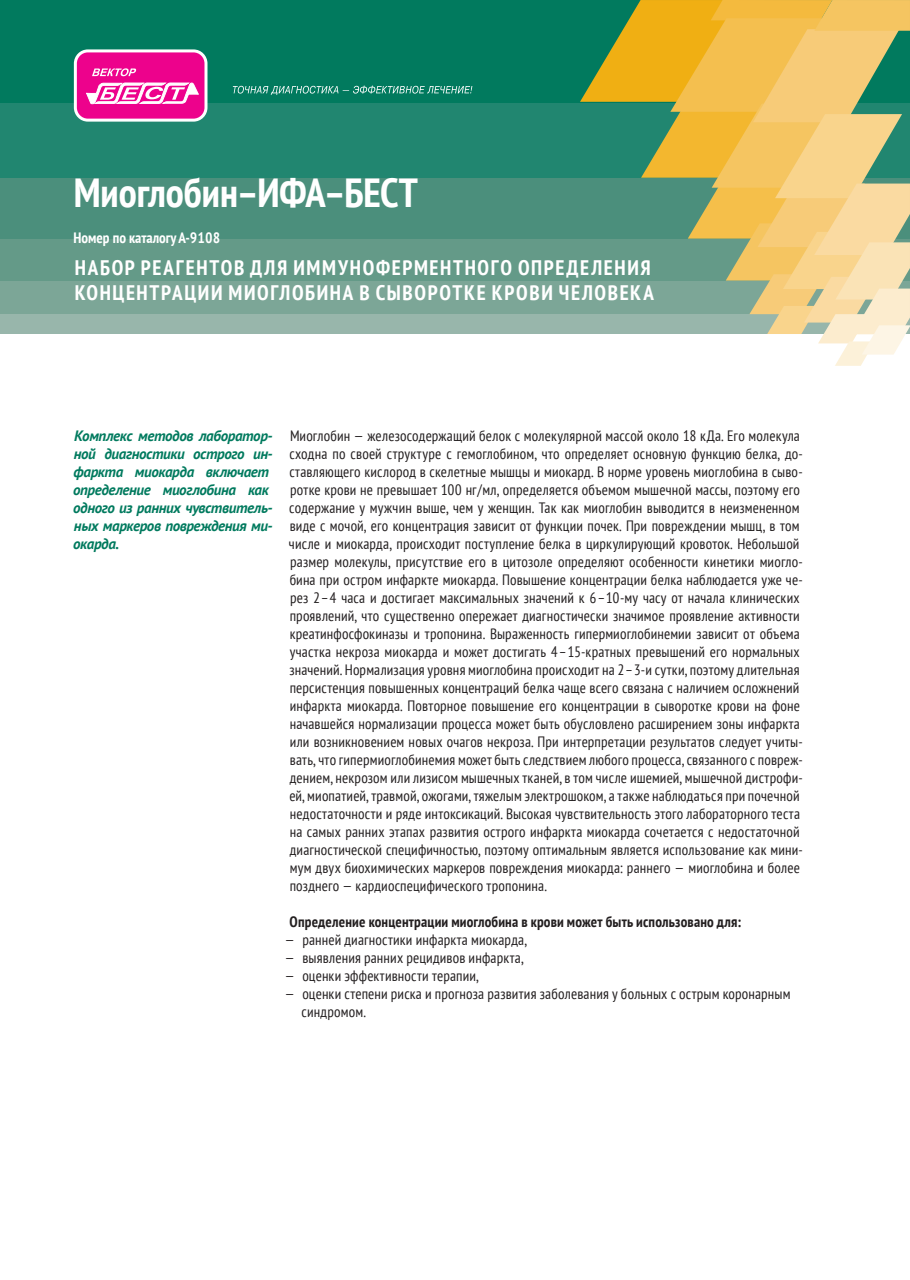
<style>
.page{position:relative;width:910px;height:1280px;background:#fff}
.page>*{position:absolute;margin:0;border:0;box-sizing:border-box;transform-origin:0 0}
.t1{font:700 condensed 40.5px "PT Sans";color:#fff}
.t2{font:700 condensed 21px/25.2px "PT Sans";letter-spacing:.08em;color:#fff}
.t3{font:condensed 15px/18px "PT Sans";letter-spacing:.01em;color:#231f20}
.t4{font:italic 700 15px/18px "PT Sans";letter-spacing:-.025em;color:#017a5e}
.t5{font:700 condensed 15px "PT Sans";letter-spacing:.01em;color:#231f20}
.t6{font:700 condensed 15px "PT Sans";color:#fff}
</style>
<div class="page">
<div style="left:0;top:291px;width:910px;height:43px;background:#98b6ab"></div>
<div style="left:0;top:271px;width:910px;height:43px;background:#7ca697"></div>
<div style="left:0;top:234px;width:910px;height:46px;background:#649a88"></div>
<div style="left:0;top:175px;width:910px;height:64px;background:#4b8f7c"></div>
<div style="left:0;top:101px;width:910px;height:77px;background:#218670"></div>
<div style="left:0;top:0;width:910px;height:102px;background:#017a5e"></div>
<svg style="left:580px;top:0;width:330px;height:366px"></svg>
<svg style="left:233px;top:86px;width:239px;height:9px"></svg>
<div style="left:75px;top:51px;width:131px;height:69px;background:#ed028c;border-radius:13px"></div>
<div style="left:74px;top:49px;width:133px;height:73px;border:3px solid #fff;border-radius:13px"></div>
<svg style="left:86px;top:82px;width:113px;height:23px"></svg>
<svg style="left:92px;top:68px;width:44px;height:8px"></svg>
<h1 class="t1" style="left:74px;top:165px;width:290px">Миоглобин–ИФА–БЕСТ</h1>
<p class="t6" style="left:74px;top:227px;width:148px">Номер по каталогу А-9108</p>
<h2 class="t2" style="left:75px;top:255px;width:581px">Набор реагентов для иммуноферментного определения концентрации миоглобина в сыворотке крови человека</h2>
<p class="t4" style="left:73px;top:426px;width:201px">Комплекс методов лаборатор&shy;ной диагностики острого ин&shy;фаркта миокарда включает определение миоглобина как одного из ранних чувствитель&shy;ных маркеров повреждения ми&shy;окарда.</p>
<p class="t3" style="left:289px;top:426px;width:515px">Миоглобин — железосодержащий белок с молекулярной массой около 18 кДа. Его молекула сходна по своей структуре с гемоглобином, что определяет основную функцию белка, до&shy;ставляющего кислород в скелетные мышцы и миокард. В норме уровень миоглобина в сыво&shy;ротке крови не превышает 100 нг/мл, определяется объемом мышечной массы, поэтому его содержание у мужчин выше, чем у женщин. Так как миоглобин выводится в неизмененном виде с мочой, его концентрация зависит от функции почек. При повреждении мышц, в том числе и миокарда, происходит поступление белка в циркулирующий кровоток. Небольшой размер молекулы, присутствие его в цитозоле определяют особенности кинетики миогло&shy;бина при остром инфаркте миокарда. Повышение концентрации белка наблюдается уже че&shy;рез 2–4 часа и достигает максимальных значений к 6–10-му часу от начала клинических проявлений, что существенно опережает диагностически значимое проявление активности креатинфосфокиназы и тропонина. Выраженность гипермиоглобинемии зависит от объема участка некроза миокарда и может достигать 4–15-кратных превышений его нормальных значений. Нормализация уровня миоглобина происходит на 2–3-и сутки, поэтому длительная персистенция повышенных концентраций белка чаще всего связана с наличием осложнений инфаркта миокарда. Повторное повышение его концентрации в сыворотке крови на фоне начавшейся нормализации процесса может быть обусловлено расширением зоны инфаркта или возникновением новых очагов некроза. При интерпретации результатов следует учиты&shy;вать, что гипермиоглобинемия может быть следствием любого процесса, связанного с повреж&shy;дением, некрозом или лизисом мышечных тканей, в том числе ишемией, мышечной дистрофи&shy;ей, миопатией, травмой, ожогами, тяжелым электрошоком, а также наблюдаться при почечной недостаточности и ряде интоксикаций. Высокая чувствительность этого лабораторного теста на самых ранних этапах развития острого инфаркта миокарда сочетается с недостаточной диагностической специфичностью, поэтому оптимальным является использование как мини&shy;мум двух биохимических маркеров повреждения миокарда: раннего — миоглобина и более позднего — кардиоспецифического тропонина.</p>
<p class="t5" style="left:290px;top:911px;width:453px">Определение концентрации миоглобина в крови может быть использовано для:</p>
<p class="t3" style="left:285px;top:930px;width:243px">— ранней диагностики инфаркта миокарда,</p>
<p class="t3" style="left:285px;top:948px;width:240px">— выявления ранних рецидивов инфаркта,</p>
<p class="t3" style="left:285px;top:966px;width:195px">— оценки эффективности терапии,</p>
<p class="t3" style="left:302px;top:984px;width:490px;text-indent:-17px">— оценки степени риска и прогноза развития заболевания у больных с острым коронарным синдромом.</p>
</div>
